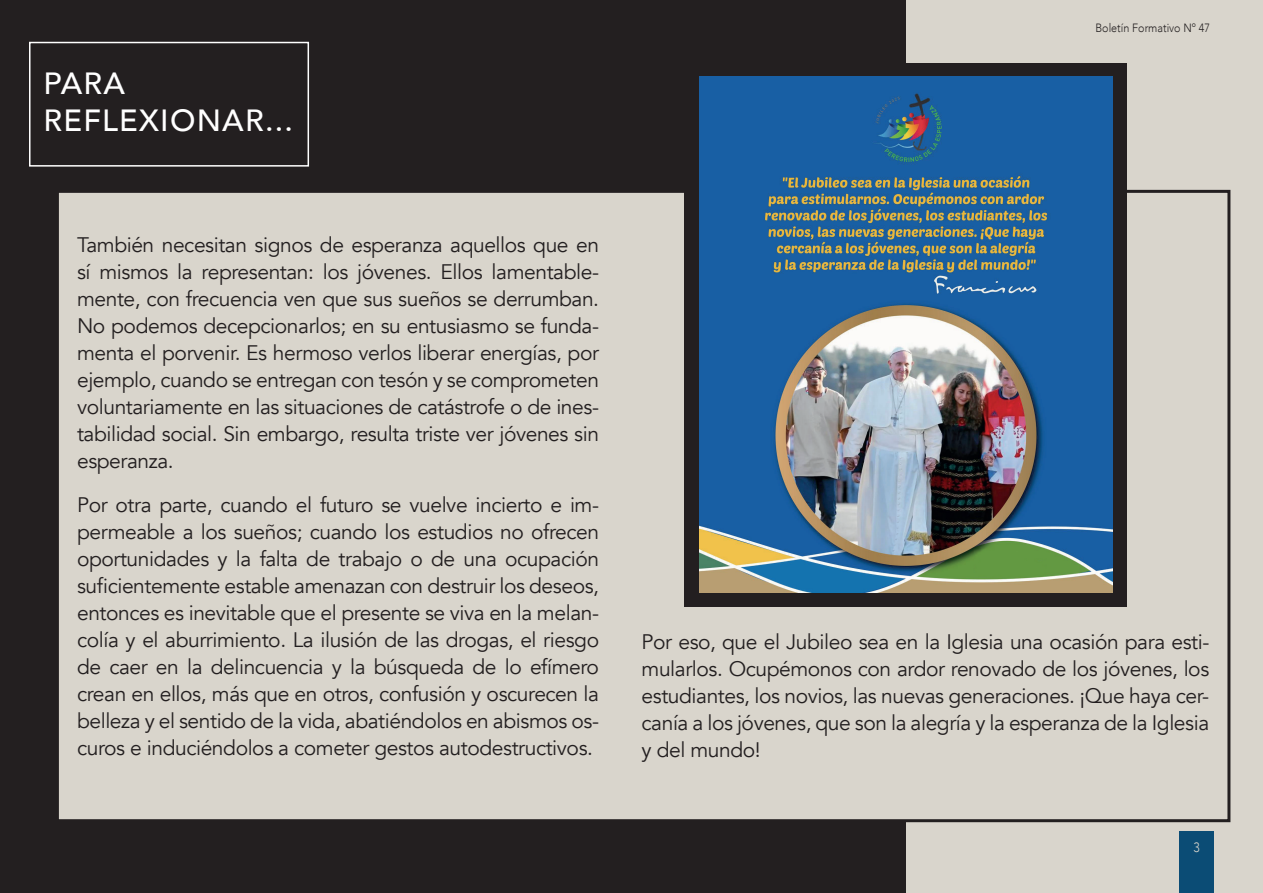
<style>
.page{position:relative;width:1263px;height:893px;background:#d9d5cc}
.page>*{position:absolute;margin:0;border:0;box-sizing:border-box;transform-origin:0 0}
.t1{font:500 30.6px/36.8px "Avenir";letter-spacing:.04em;color:#fff}
.t2{font:21px/27px "Avenir";letter-spacing:-.02em;color:#231f20;text-align:justify}
.t3{font:300 13.5px "Avenir";color:#d9d5cc;scale:.9 1}
.t4{font:300 12px "Avenir";color:#231f20;scale:.9 1}
</style>
<div class="page">
<div style="left:1179px;top:831px;width:35px;height:62px;background:#0b4c75"></div>
<div style="left:0;top:0;width:906px;height:893px;background:#231f20"></div>
<div style="left:57px;top:191px;width:1172px;height:630px;background:#d9d5cc"></div>
<div style="left:29px;top:42px;width:280px;height:125px;border:2px solid #fff"></div>
<div style="left:685px;top:63px;width:442px;height:543px;background:#231f20"></div>
<img style="left:699px;top:77px;width:413px;height:516px">
<h1 class="t1" style="left:44px;top:63px;width:251px">PARA<br>REFLEXIONAR...</h1>
<p class="t2" style="left:77px;top:232px;width:523px">También necesitan signos de esperanza aquellos que en sí mismos la representan: los jóvenes. Ellos lamentable&shy;mente, con frecuencia ven que sus sueños se derrumban.<br>No podemos decepcionarlos; en su entusiasmo se funda&shy;menta el porvenir. Es hermoso verlos liberar energías, por ejemplo, cuando se entregan con tesón y se comprometen voluntariamente en las situaciones de catástrofe o de ines&shy;tabilidad social. Sin embargo, resulta triste ver jóvenes sin esperanza.</p>
<p class="t2" style="left:77px;top:492px;width:523px">Por otra parte, cuando el futuro se vuelve incierto e im&shy;permeable a los sueños; cuando los estudios no ofrecen oportunidades y la falta de trabajo o de una ocupación suficientemente estable amenazan con destruir los deseos, entonces es inevitable que el presente se viva en la melan&shy;colía y el aburrimiento. La ilusión de las drogas, el riesgo de caer en la delincuencia y la búsqueda de lo efímero crean en ellos, más que en otros, confusión y oscurecen la belleza y el sentido de la vida, abatiéndolos en abismos os&shy;curos e induciéndolos a cometer gestos autodestructivos.</p>
<p class="t4" style="left:1095px;top:21px;width:129px">Boletín Formativo Nº 47</p>
<p class="t2" style="left:642px;top:629px;width:569px">Por eso, que el Jubileo sea en la Iglesia una ocasión para esti&shy;mularlos. Ocupémonos con ardor renovado de los jóvenes, los estudiantes, los novios, las nuevas generaciones. ¡Que haya cer&shy;canía a los jóvenes, que son la alegría y la esperanza de la Iglesia y del mundo!</p>
<p class="t3" style="left:1193px;top:839px;width:9px">3</p>
</div>
